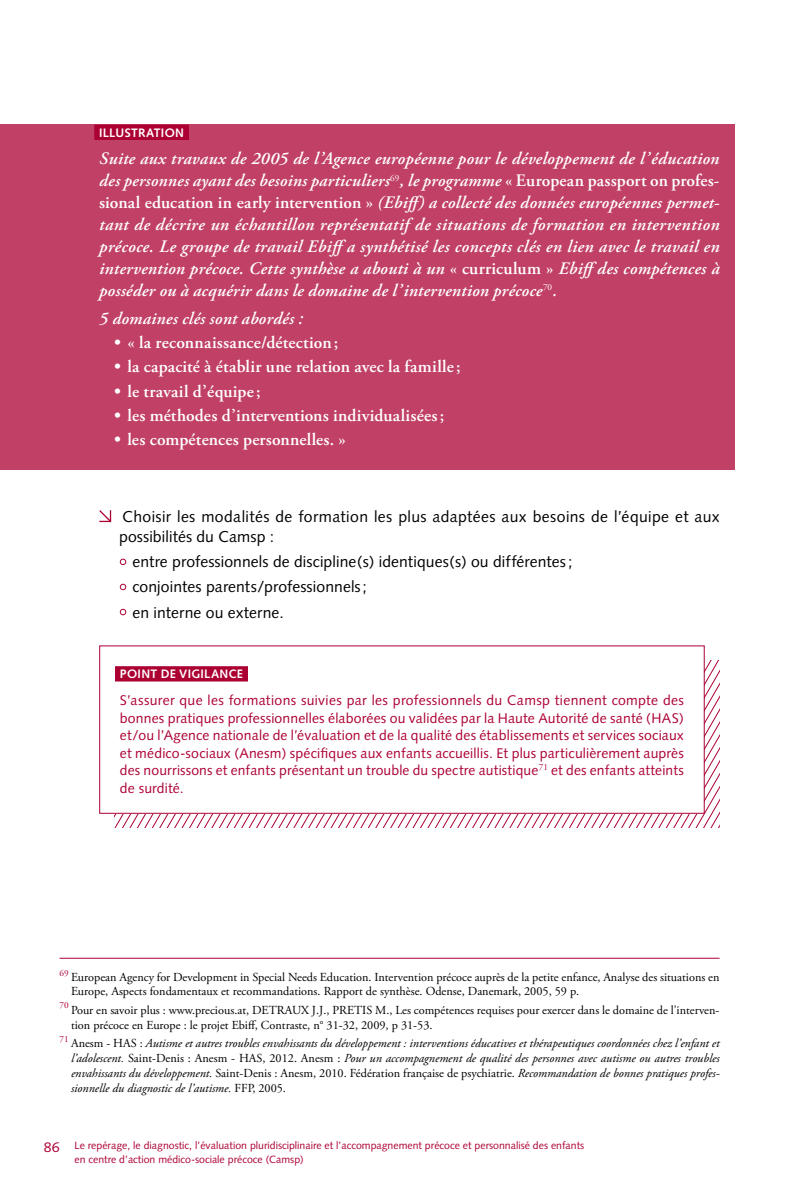
<style>
.page{position:relative;width:794px;height:1191px;background:#fff}
.page>*{position:absolute;margin:0;border:0;box-sizing:border-box;transform-origin:0 0}
.t1{font:italic 600 17.5px/21.9px "Adobe Garamond Pro";letter-spacing:.01em;color:#fff;text-align:justify}
.t2{font:600 17.5px "Adobe Garamond Pro";letter-spacing:.01em;color:#fff}
.t3{font:15.75px/25px "Syntax";letter-spacing:.01em;color:#000}
.t4{font:14px/17.5px "Syntax";letter-spacing:.01em;color:#ac0033;text-align:justify}
.t5{font:italic 12.25px/14.9px "Adobe Garamond Pro";color:#000;text-align:justify}
.t6{font:12.25px/14px "Adobe Garamond Pro";color:#000}
.t7{font:700 12.25px "Syntax";letter-spacing:.025em;color:#fff}
.t8{font:10.5px/14px "Syntax";color:#ac0033}
.s1{font-style:normal}
</style>
<div class="page">
<svg style="left:99px;top:510px;width:13px;height:13px"></svg>
<div style="left:120px;top:558px;width:6px;height:7px;border:1px solid #ac0033;border-radius:50%"></div>
<svg style="left:120px;top:584px;width:6px;height:6px"></svg>
<svg style="left:120px;top:609px;width:6px;height:6px"></svg>
<svg style="left:494px;top:660px;width:225px;height:167px"></svg>
<div style="left:100px;top:646px;width:604px;height:167px;background:#fff"></div>
<div style="left:115px;top:666px;width:133px;height:15px;background:#ac0033"></div>
<div style="left:0;top:125px;width:734px;height:345px;background:#c14066"></div>
<div style="left:94px;top:125px;width:95px;height:15px;background:#ac0033"></div>
<hr style="left:60px;top:957px;width:659px;height:1px;background:#ac0033">
<p class="t7" style="left:99px;top:125px;width:86px">ILLUSTRATION</p>
<p class="t1" style="left:99px;top:149px;width:622px">Suite aux travaux de 2005 de l’Agence européenne pour le développement de l’éducation des personnes ayant des besoins particuliers<sup>69</sup>, le programme <span class="s1">« European passport on profes&shy;sional education in early intervention »</span> (Ebiff) a collecté des données européennes permet&shy;tant de décrire un échantillon représentatif de situations de formation en intervention précoce. Le groupe de travail Ebiffa synthétisé les concepts clés en lien avec le travail en intervention précoce. Cette synthèse a abouti à un <span class="s1">« curriculum »</span> Ebiffdes compétences à posséder ou à acquérir dans le domaine de l’intervention précoce<sup>70</sup>.</p>
<p class="t1" style="left:99px;top:308px;width:205px">5 domaines clés sont abordés :</p>
<p class="t2" style="left:114px;top:332px;width:226px">• « la reconnaissance/détection;</p>
<p class="t2" style="left:114px;top:356px;width:348px">• la capacité à établir une relation avec la famille ;</p>
<p class="t2" style="left:114px;top:381px;width:148px">• le travail d’équipe;</p>
<p class="t2" style="left:114px;top:405px;width:331px">• les méthodes d’interventions individualisées;</p>
<p class="t2" style="left:114px;top:430px;width:233px">• les compétences personnelles. »</p>
<p class="t3" style="left:119px;top:506px;width:602px;line-height:20.1px">Choisir les modalités de formation les plus adaptées aux besoins de l’équipe et aux possibilités du Camsp :</p>
<p class="t3" style="left:132px;top:549px;width:441px">entre professionnels de discipline(s) identiques(s) ou différentes; conjointes parents/professionnels;<br>en interne ou externe.</p>
<p class="t7" style="left:120px;top:667px;width:125px">POINT DE VIGILANCE</p>
<p class="t4" style="left:120px;top:692px;width:565px">S’assurer que les formations suivies par les professionnels du Camsp tiennent compte des bonnes pratiques professionnelles élaborées ou validées par la Haute Autorité de santé (HAS) et/ou l’Agence nationale de l’évaluation et de la qualité des établissements et services sociaux et médico-sociaux (Anesm) spécifiques aux enfants accueillis. Et plus particulièrement auprès des nourrissons et enfants présentant un trouble du spectre autistique<sup>71</sup> et des enfants atteints de surdité.</p>
<p class="t6" style="left:71px;top:970px;width:650px;text-indent:-11px"><sup>69</sup> European Agency for Development in Special Needs Education. Intervention précoce auprès de la petite enfance, Analyse des situations en<br>Europe, Aspects fondamentaux et recommandations. Rapport de synthèse. Odense, Danemark, 2005, 59 p.</p>
<p class="t6" style="left:71px;top:1002px;width:650px;line-height:14.9px;text-indent:-11px"><sup>70</sup> Pour en savoir plus : www.precious.at, DETRAUX J.J., PRETIS M., Les compétences requises pour exercer dans le domaine de l’interven&shy;tion précoce en Europe : le projet Ebiff, Contraste, n° 31-32, 2009, p 31-53.</p>
<p class="t5" style="left:71px;top:1036px;width:650px;text-indent:-11px"><sup>71</sup> <span class="s1">Anesm - HAS :</span> Autisme et autres troubles envahissants du développement : interventions éducatives et thérapeutiques coordonnées chez l’enfant et l’adolescent. <span class="s1">Saint-Denis : Anesm - HAS, 2012. Anesm :</span> Pour un accompagnement de qualité des personnes avec autisme ou autres troubles envahissants du développement. <span class="s1">Saint-Denis : Anesm, 2010. Fédération française de psychiatrie.</span> Recommandation de bonnes pratiques profes&shy;sionnelle du diagnostic de l’autisme. <span class="s1">FFP, 2005.</span></p>
<p class="t4" style="left:44px;top:1138px;width:17px">86</p>
<p class="t8" style="left:74px;top:1138px;width:511px">Le repérage, le diagnostic, l’évaluation pluridisciplinaire et l’accompagnement précoce et personnalisé des enfants en centre d’action médico-sociale précoce (Camsp)</p>
</div>
